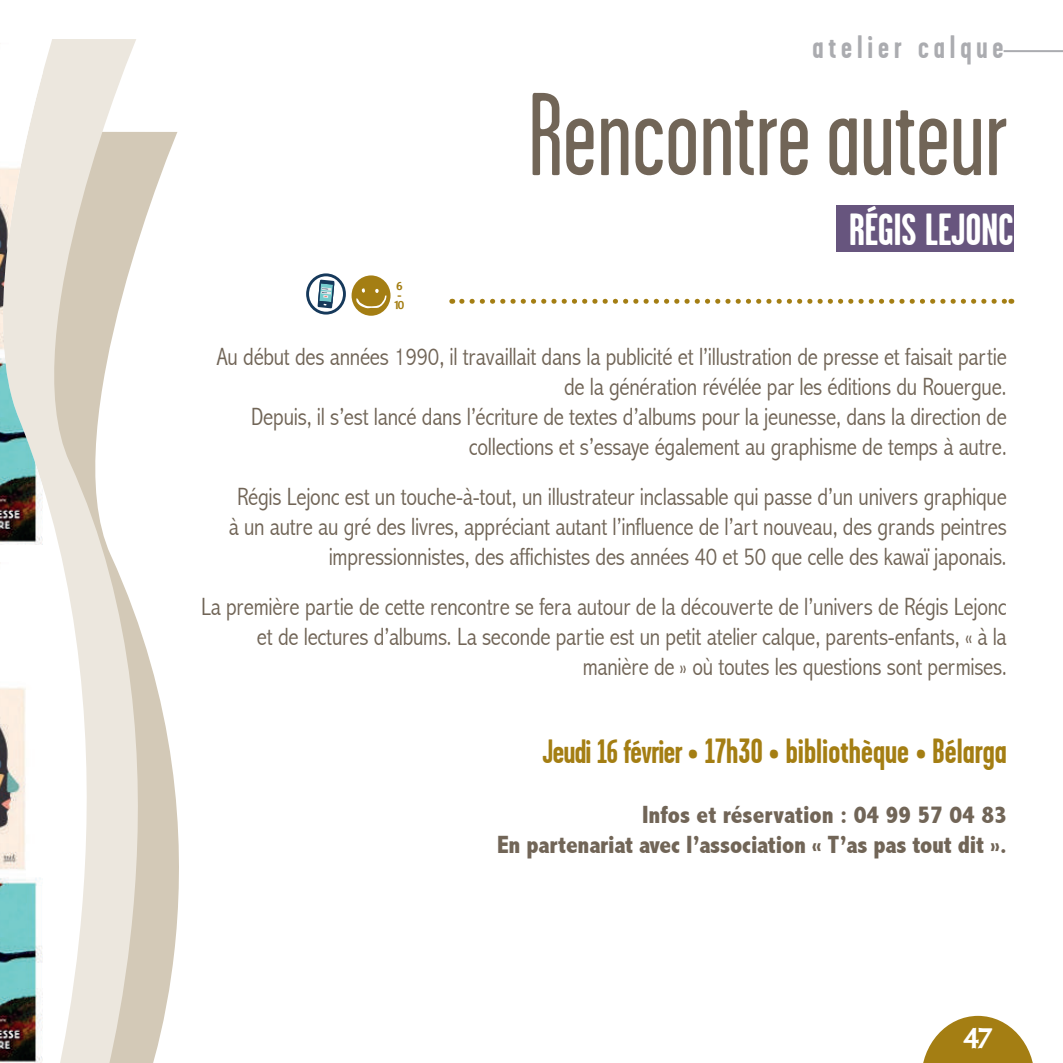
<style>
.page{position:relative;width:1063px;height:1063px;background:#fff}
.page>*{position:absolute;margin:0;border:0;box-sizing:border-box;transform-origin:0 0}
.t1{font:117.5px "Garage Gothic";color:#716557}
.t2{font:700 45px "Garage Gothic";letter-spacing:-.01em;color:#fff}
.t3{font:700 35px "Garage Gothic";color:#a47e13}
.t4{font:700 32.5px "Garage Gothic";letter-spacing:.15em;color:#abacb0}
.t5{font:30px "Oregon LDO Black";color:#fff}
.t6{font:300 condensed 25px/30px "Abadi";letter-spacing:-.01em;color:#716557;text-align:right}
.t7{font:800 condensed 25px/30px "Abadi";letter-spacing:-.01em;color:#716557;text-align:right}
.t8{font:12px/9.8px "Oregon LDO Black";color:#a47e13}
.s1{font-size:33.75px}
</style>
<div class="page">
<hr style="left:1004px;top:50px;width:59px;height:2px;background:#abacb0">
<svg style="left:923px;top:1016px;width:110px;height:47px"></svg>
<svg style="left:462px;top:299px;width:550px;height:5px"></svg>
<div style="left:836px;top:206px;width:177px;height:46px;background:#67557e"></div>
<svg style="left:152px;top:132px;width:27px;height:931px"></svg>
<svg style="left:43px;top:39px;width:109px;height:1024px"></svg>
<img style="left:0;top:687px;width:43px;height:376px">
<img style="left:0;top:74px;width:43px;height:471px">
<div style="left:352px;top:275px;width:39px;height:41px;background:#a47e13;border-radius:50%"></div>
<svg style="left:355px;top:288px;width:32px;height:20px"></svg>
<div style="left:306px;top:273px;width:40px;height:42px;border:3px solid #16395b;border-radius:50%"></div>
<svg style="left:318px;top:280px;width:16px;height:28px"></svg>
<h3 class="t4" style="left:813px;top:29px;width:193px">atelier calque</h3>
<h1 class="t1" style="left:528px;top:74px;width:481px">Rencontre auteur</h1>
<p class="t8" style="left:395px;top:281px;width:11px">6 -<br>10</p>
<h2 class="t2" style="left:849px;top:205px;width:166px">RÉGIS LEJONC</h2>
<p class="t6" style="left:217px;top:342px;width:792px">Au début des années 1990, il travaillait dans la publicité et l’illustration de presse et faisait partie de la génération révélée par les éditions du Rouergue.<br>Depuis, il s’est lancé dans l’écriture de textes d’albums pour la jeunesse, dans la direction de collections et s’essaye également au graphisme de temps à autre.</p>
<p class="t6" style="left:229px;top:482px;width:780px">Régis Lejonc est un touche-à-tout, un illustrateur inclassable qui passe d’un univers graphique à un autre au gré des livres, appréciant autant l’influence de l’art nouveau, des grands peintres impressionnistes, des affichistes des années 40 et 50 que celle des kawaï japonais.</p>
<p class="t6" style="left:201px;top:592px;width:807px">La première partie de cette rencontre se fera autour de la découverte de l’univers de Régis Lejonc et de lectures d’albums. La seconde partie est un petit atelier calque, parents-enfants, « à la manière de » où toutes les questions sont permises.</p>
<h3 class="t3" style="left:543px;top:732px;width:466px"><span class="s1">Jeudi 16 février</span> • 17h30 • bibliothèque • Bélarga</h3>
<p class="t7" style="left:497px;top:799px;width:511px">Infos et réservation : 04 99 57 04 83<br>En partenariat avec l’association « T’as pas tout dit ».</p>
<p class="t5" style="left:964px;top:1021px;width:30px">47</p>
</div>
